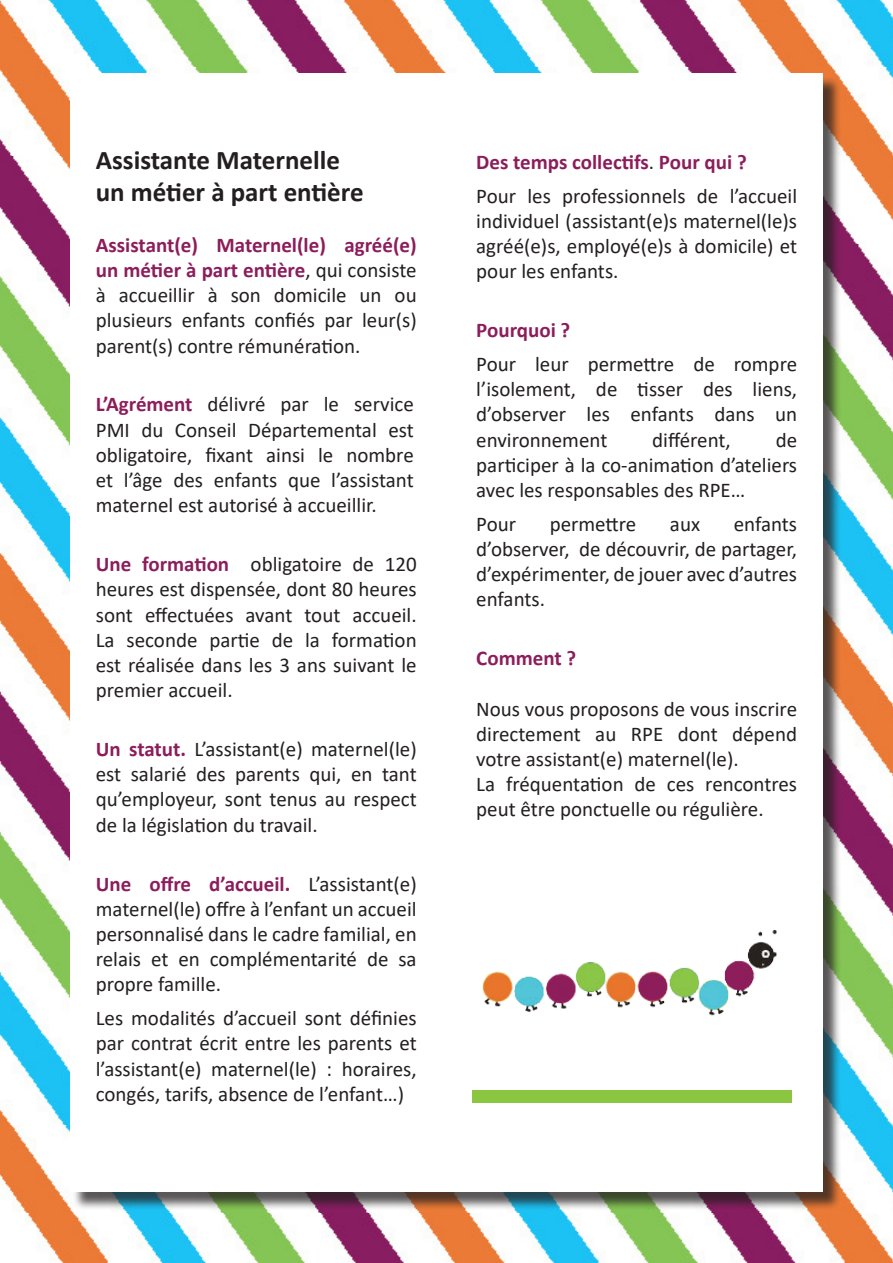
<style>
.page{position:relative;width:893px;height:1263px;background:#fff}
.page>*{position:absolute;margin:0;border:0;box-sizing:border-box;transform-origin:0 0}
.t1{font:700 27px/32.4px "Calibri";color:#231f20}
.t2{font:21px/25.2px "Calibri";color:#231f20;text-align:justify}
.t3{font:700 21px "Calibri";color:#8c1d5b}
.s1{font-weight:700;color:#8c1d5b}
</style>
<div class="page">
<img style="left:0;top:0;width:893px;height:1263px">
<div style="left:73px;top:75px;width:769px;height:1135px;background:#231f20;opacity:.75"></div>
<div style="left:70px;top:73px;width:753px;height:1119px;background:#fff"></div>
<div style="left:472px;top:1090px;width:320px;height:12px;background:#8bc640"></div>
<img style="left:482px;top:930px;width:295px;height:86px">
<p class="t1" style="left:96px;top:143px;width:269px">Assistante Maternelle un métier à part entière</p>
<p class="t2" style="left:96px;top:232px;width:322px"><span class="s1">Assistant(e) Maternel(le) agréé(e) un métier à part entière</span>, qui consiste à accueillir à son domicile un ou plusieurs enfants confiés par leur(s) parent(s) contre rémunération.</p>
<p class="t2" style="left:96px;top:391px;width:319px"><span class="s1">L’Agrément</span> délivré par le service PMI du Conseil Départemental est obligatoire, fixant ainsi le nombre et l’âge des enfants que l’assistant maternel est autorisé à accueillir.</p>
<p class="t2" style="left:96px;top:551px;width:322px"><span class="s1">Une formation</span> obligatoire de 120 heures est dispensée, dont 80 heures sont effectuées avant tout accueil.<br>La seconde partie de la formation est réalisée dans les 3 ans suivant le premier accueil.</p>
<p class="t2" style="left:96px;top:736px;width:322px"><span class="s1">Un statut.</span> L’assistant(e) maternel(le) est salarié des parents qui, en tant qu’employeur, sont tenus au respect de la législation du travail.</p>
<p class="t2" style="left:96px;top:870px;width:322px"><span class="s1">Une offre d’accueil.</span> L’assistant(e) maternel(le) offre à l’enfant un accueil personnalisé dans le cadre familial, en relais et en complémentarité de sa propre famille.</p>
<p class="t2" style="left:96px;top:1005px;width:322px">Les modalités d’accueil sont définies par contrat écrit entre les parents et l’assistant(e) maternel(le) : horaires, congés, tarifs, absence de l’enfant…)</p>
<p class="t2" style="left:476px;top:145px;width:322px;line-height:33.8px"><span class="s1">Des temps collectifs</span>. <span class="s1">Pour qui ?<br></span>Pour les professionnels de l’accueil</p>
<p class="t2" style="left:476px;top:208px;width:322px">individuel (assistant(e)s maternel(le)s agréé(e)s, employé(e)s à domicile) et pour les enfants.</p>
<p class="t3" style="left:476px;top:315px;width:96px">Pourquoi ?</p>
<p class="t2" style="left:476px;top:351px;width:322px">Pour leur permettre de rompre l’isolement, de tisser des liens, d’observer les enfants dans un environnement</p>
<p class="t2" style="left:652px;top:426px;width:80px">différent,</p>
<p class="t2" style="left:476px;top:426px;width:322px;text-indent:299px">de participer à la co-animation d’ateliers avec les responsables des RPE…</p>
<p class="t2" style="left:476px;top:510px;width:41px">Pour</p>
<p class="t2" style="left:550px;top:510px;width:88px">permettre</p>
<p class="t2" style="left:670px;top:510px;width:32px">aux</p>
<p class="t2" style="left:476px;top:510px;width:322px;text-indent:257px">enfants d’observer, de découvrir, de partager, d’expérimenter, de jouer avec d’autres enfants.</p>
<p class="t3" style="left:476px;top:643px;width:101px">Comment ?</p>
<p class="t2" style="left:476px;top:695px;width:322px;text-align:left">Nous vous proposons de vous inscrire directement au RPE dont dépend votre assistant(e) maternel(le).<br>La fréquentation de ces rencontres peut être ponctuelle ou régulière.</p>
</div>
